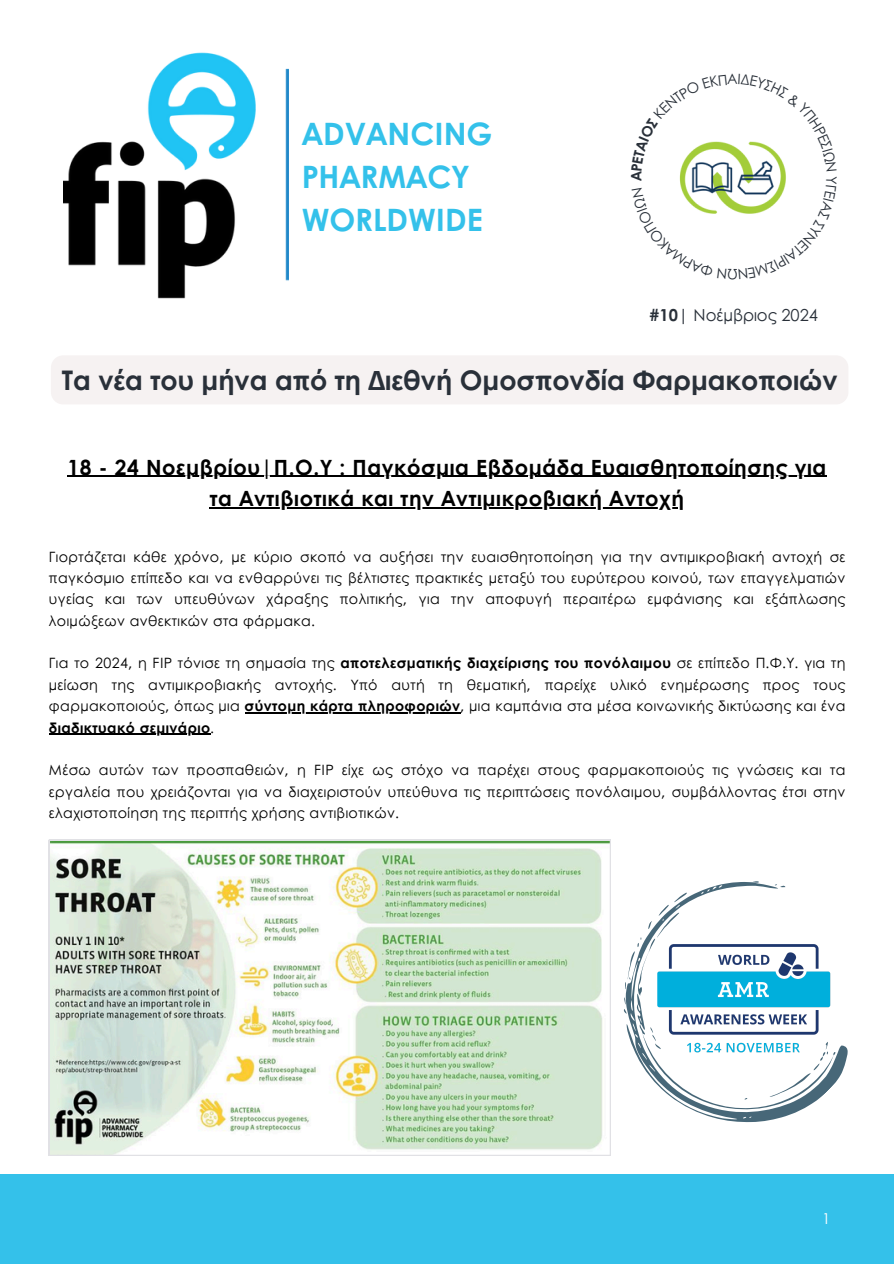
<style>
.page{position:relative;width:894px;height:1264px;background:#fff}
.page>*{position:absolute;margin:0;border:0;box-sizing:border-box;transform-origin:0 0}
.t1{font:700 30.75px/42.8px "Century Gothic";color:#34c1ea}
.t2{font:700 27px "Century Gothic";color:#293039}
.t3{font:700 21px/31.5px "Century Gothic";letter-spacing:.03em;color:#000;text-align:center}
.t4{font:16.5px "Century Gothic";color:#293039}
.t5{font:15px "Century Gothic";color:#fff}
.t6{font:14.25px/21.3px "Century Gothic";letter-spacing:.03em;color:#000;text-align:justify}
.t7{font:700 14.25px "Century Gothic";color:#293039}
.s1{font-weight:700}
</style>
<div class="page">
<div style="left:0;top:1174px;width:893px;height:89px;background:#34c1ea"></div>
<img style="left:63px;top:52px;width:225px;height:247px">
<svg style="left:49px;top:839px;width:561px;height:316px"></svg>
<svg style="left:575px;top:844px;width:273px;height:312px"></svg>
<svg style="left:612px;top:878px;width:225px;height:276px"></svg>
<div style="left:51px;top:355px;width:797px;height:49px;background:#f6f2f2;border-radius:12px"></div>
<hr style="left:67px;top:476px;width:759px;height:1px;background:#000">
<hr style="left:210px;top:507px;width:474px;height:1px;background:#000">
<hr style="left:244px;top:712px;width:216px;height:1px;background:#000">
<hr style="left:49px;top:733px;width:161px;height:2px;background:#000">
<svg style="left:679px;top:141px;width:107px;height:73px"></svg>
<h1 class="t1" style="left:302px;top:111px;width:192px">ADVANCING<br>PHARMACY<br>WORLDWIDE</h1>
<p class="t7" style="left:625px;top:181px;width:11px;rotate:-90deg">Α</p>
<p class="t4" style="left:649px;top:303px;width:170px"><span class="s1">#10</span>| Νοέμβριος 2024</p>
<h2 class="t2" style="left:62px;top:360px;width:777px">Τα νέα του μήνα από τη Διεθνή Ομοσπονδία Φαρμακοποιών</h2>
<h3 class="t3" style="left:67px;top:450px;width:760px">18 - 24 Νοεμβρίου|Π.Ο.Υ : Παγκόσμια Εβδομάδα Ευαισθητοποίησης για τα Αντιβιοτικά και την Αντιμικροβιακή Αντοχή</h3>
<p class="t6" style="left:49px;top:545px;width:797px">Γιορτάζεται κάθε χρόνο, με κύριο σκοπό να αυξήσει την ευαισθητοποίηση για την αντιμικροβιακή αντοχή σε παγκόσμιο επίπεδο και να ενθαρρύνει τις βέλτιστες πρακτικές μεταξύ του ευρύτερου κοινού, των επαγγελματιών υγείας και των υπευθύνων χάραξης πολιτικής, για την αποφυγή περαιτέρω εμφάνισης και εξάπλωσης λοιμώξεων ανθεκτικών στα φάρμακα.</p>
<p class="t6" style="left:49px;top:652px;width:797px">Για το 2024, η FIP τόνισε τη σημασία της <span class="s1">αποτελεσματικής διαχείρισης του πονόλαιμου</span> σε επίπεδο Π.Φ.Υ. για τη μείωση της αντιμικροβιακής αντοχής. Υπό αυτή τη θεματική, παρείχε υλικό ενημέρωσης προς τους φαρμακοποιούς, όπως μια <span class="s1">σύντομη κάρτα πληροφοριών</span>, μια καμπάνια στα μέσα κοινωνικής δικτύωσης και ένα <span class="s1">διαδικτυακό σεμινάριο</span>.</p>
<p class="t6" style="left:49px;top:759px;width:797px">Μέσω αυτών των προσπαθειών, η FIP είχε ως στόχο να παρέχει στους φαρμακοποιούς τις γνώσεις και τα εργαλεία που χρειάζονται για να διαχειριστούν υπεύθυνα τις περιπτώσεις πονόλαιμου, συμβάλλοντας έτσι στην ελαχιστοποίηση της περιττής χρήσης αντιβιοτικών.</p>
<p class="t5" style="left:822px;top:1207px;width:10px">1</p>
</div>
